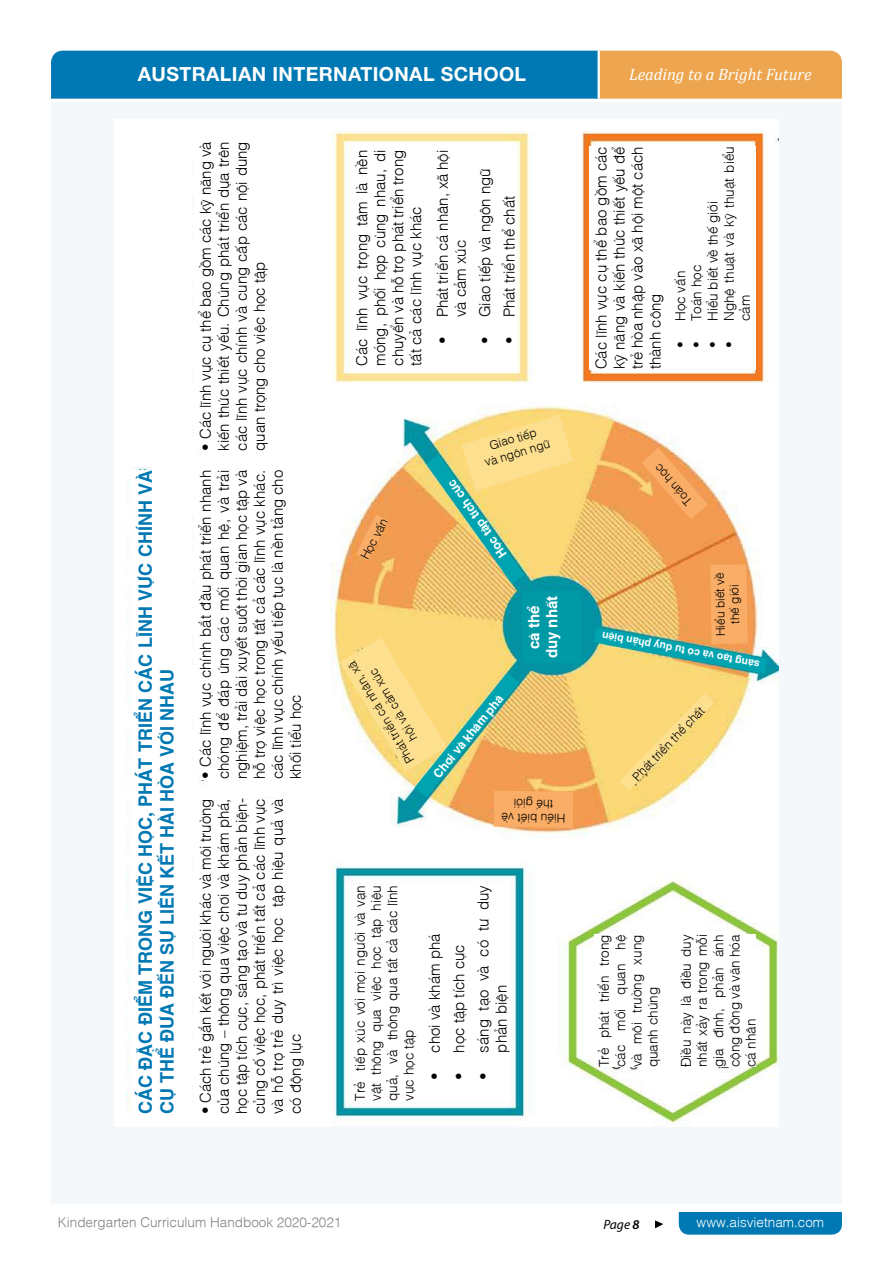
<style>
.page{position:relative;width:893px;height:1263px;background:#fff}
.page>*{position:absolute;margin:0;border:0;box-sizing:border-box;transform-origin:0 0}
.t1{font:700 19.5px "Helvetica Neue LT Std";letter-spacing:.02em;color:#fff}
.t2{font:700 18px/21.6px "SFU Helvetica";color:#0078b3}
.t3{font:italic 16.5px "Cambria";color:#fff}
.t4{font:300 15px/18px "SFU Helvetica";color:#000;text-align:justify}
.t5{font:700 15px/18px "SFU Helvetica";color:#fff;text-align:center}
.t6{font:300 13.5px/16.2px "SFU Helvetica";color:#000;text-align:justify}
.t7{font:300 13.5px "SFU Helvetica";color:#808285}
.t8{font:300 13.5px "SFU Helvetica";color:#fff}
.t9{font:italic 13.5px "Myriad Pro";color:#000}
.t10{font:300 12px/14.4px "SFU Helvetica";color:#000;text-align:center}
.t11{font:700 12px "SFU Helvetica";color:#fff}
.t12{font:700 10.5px "SFU Helvetica";color:#fff}
.s1{font-weight:600}
</style>
<div class="page">
<div style="left:51px;top:102px;width:791px;height:1101px;background:#f4f8fb"></div>
<div style="left:679px;top:1212px;width:163px;height:22px;background:#0078b3"></div>
<svg style="left:655px;top:1220px;width:8px;height:8px"></svg>
<svg style="left:51px;top:51px;width:791px;height:48px;background:#4a8795"></svg>
<hr style="left:598px;top:51px;width:2px;height:48px;background:#fff">
<img style="left:115px;top:119px;width:664px;height:1008px">
<div style="left:131px;top:470px;width:54px;height:644px;background:#fff"></div>
<div style="left:194px;top:798px;width:109px;height:316px;background:#fff"></div>
<div style="left:194px;top:470px;width:109px;height:309px;background:#fff"></div>
<div style="left:194px;top:141px;width:109px;height:310px;background:#fff"></div>
<div style="left:350px;top:885px;width:160px;height:216px;background:#fff"></div>
<div style="left:594px;top:934px;width:162px;height:133px;background:#fff"></div>
<div style="left:350px;top:150px;width:164px;height:216px;background:#fff"></div>
<div style="left:590px;top:146px;width:166px;height:223px;background:#fff"></div>
<div style="left:522px;top:591px;width:59px;height:72px;background:#009aa7"></div>
<svg style="left:356px;top:514px;width:32px;height:46px"></svg>
<svg style="left:641px;top:448px;width:67px;height:71px;background:#f6b173"></svg>
<img style="left:594px;top:564px;width:173px;height:110px">
<svg style="left:340px;top:638px;width:233px;height:190px"></svg>
<svg style="left:426px;top:415px;width:147px;height:169px;background:#d8cd85"></svg>
<svg style="left:619px;top:693px;width:95px;height:97px;background:#fbdc85"></svg>
<h1 class="t1" style="left:138px;top:62px;width:390px">AUSTRALIAN INTERNATIONAL SCHOOL</h1>
<p class="t3" style="left:629px;top:62px;width:184px">Leading to a Bright Future</p>
<p class="t2" style="left:133px;top:1114px;width:646px;rotate:-90deg">CÁC ĐẶC ĐIỂM TRONG VIỆC HỌC, PHÁT TRIỂN CÁC LĨNH VỰC CHÍNH VÀ<br>CỤ THỂ ĐƯA ĐẾN SỰ LIÊN KẾT HÀI HÒA VỚI NHAU</p>
<p class="t4" style="left:195px;top:451px;width:311px;rotate:-90deg">• Các lĩnh vực cụ thể bao gồm các kỹ năng và kiến thức thiết yếu. Chúng phát triển dựa trên các lĩnh vực chính và cung cấp các nội dung quan trọng cho việc học tập</p>
<p class="t4" style="left:195px;top:779px;width:311px;rotate:-90deg">• Các lĩnh vực chính bắt đầu phát triển nhanh chóng để đáp ứng các mối quan hệ, và trải nghiệm, trải dài xuyết suốt thời gian học tập và hỗ trợ việc học trong tất cả các lĩnh vực khác. các lĩnh vực chính yếu tiếp tục là nền tảng cho khối tiểu học</p>
<p class="t4" style="left:195px;top:1114px;width:317px;rotate:-90deg">• Cách trẻ gắn kết với người khác và môi trường của chúng – thông qua việc chơi và khám phá, học tập tích cực, sáng tạo và tư duy phản biện&shy;củng cố việc học, phát triển tất cả các lĩnh vực và hỗ trợ trẻ duy trì việc học tập hiệu quả và có động lực</p>
<p class="t4" style="left:351px;top:366px;width:217px;rotate:-90deg">Các lĩnh vực trọng tâm là nền móng, phối hợp cùng nhau, di chuyển và hỗ trợ phát triển trong tất cả các lĩnh vực khác</p>
<p class="t4" style="left:432px;top:317px;width:169px;text-indent:-27px;rotate:-90deg">• Phát triển cá nhân, xã hội và cảm xúc</p>
<p class="t4" style="left:474px;top:344px;width:178px;rotate:-90deg">• Giao tiếp và ngôn ngữ</p>
<p class="t4" style="left:499px;top:344px;width:150px;rotate:-90deg">• Phát triển thể chất</p>
<p class="t10" style="left:478px;top:441px;width:69px;rotate:-17deg">Giao tiếp<br>và ngôn ngữ</p>
<p class="t10" style="left:357px;top:555px;width:46px;rotate:-63deg">Học vấn</p>
<p class="t10" style="left:404px;top:766px;width:118px;rotate:-121deg">Phát triển cá nhân, xã hội và cảm xúc</p>
<p class="t11" style="left:495px;top:562px;width:94px;rotate:-125deg">Học tập tích cực</p>
<p class="t11" style="left:428px;top:770px;width:104px;rotate:-51deg">Chơi và khám phá</p>
<p class="t5" style="left:523px;top:658px;width:64px;rotate:-90deg">cá thể duy nhất</p>
<p class="t10" style="left:565px;top:827px;width:66px;rotate:-179deg">Hiểu biết về thế giới</p>
<p class="t6" style="left:351px;top:1101px;width:217px;rotate:-90deg">Trẻ tiếp xúc với mọi người và vạn vật thông qua việc học tập hiệu quả, và thông qua tất cả các lĩnh vực học tập</p>
<p class="t4" style="left:424px;top:1079px;width:148px;rotate:-90deg">• chơi và khám phá</p>
<p class="t4" style="left:448px;top:1079px;width:137px;rotate:-90deg">• học tập tích cực</p>
<p class="t4" style="left:473px;top:1052px;width:169px;text-indent:-27px;rotate:-90deg">• sáng tạo và có tư duy phản biện</p>
<p class="t4" style="left:591px;top:369px;width:225px;rotate:-90deg">Các lĩnh vực cụ thể bao gồm các kỹ năng và kiến thức thiết yếu để trẻ hòa nhập vào xã hội một cách thành công</p>
<p class="t6" style="left:719px;top:321px;width:176px;text-indent:-27px;rotate:-90deg">• Nghệ thuật và kỹ thuật biểu cảm</p>
<p class="t6" style="left:703px;top:348px;width:149px;rotate:-90deg">• Hiểu biết về thế giới</p>
<p class="t6" style="left:671px;top:348px;width:79px;rotate:-90deg">• Học vấn</p>
<p class="t6" style="left:687px;top:348px;width:85px;rotate:-90deg">• Toán học</p>
<p class="t10" style="left:683px;top:509px;width:52px;rotate:-131deg">Toán học</p>
<p class="t10" style="left:712px;top:636px;width:66px;rotate:-91deg">Hiểu biết về thế giới</p>
<p class="t12" style="left:758px;top:672px;width:161px;rotate:-170deg">sáng tạo và có tư duy phản biện</p>
<p class="t10" style="left:629px;top:773px;width:99px;rotate:-46deg">Phát triển thể chất</p>
<p class="t6" style="left:595px;top:1067px;width:134px;rotate:-90deg">Trẻ phát triển trong các mối quan hệ và môi trường xung quanh chúng</p>
<p class="t6" style="left:677px;top:1067px;width:134px;rotate:-90deg">Điều này là điều duy nhất xảy ra trong mỗi gia đình, phản ánh cộng đồng và văn hóa cá nhân</p>
<p class="t7" style="left:58px;top:1212px;width:285px">Kindergarten Curriculum Handbook 2020-2021</p>
<p class="t9" style="left:603px;top:1216px;width:38px">Page <span class="s1">8</span></p>
<p class="t8" style="left:697px;top:1212px;width:129px">www.aisvietnam.com</p>
</div>
